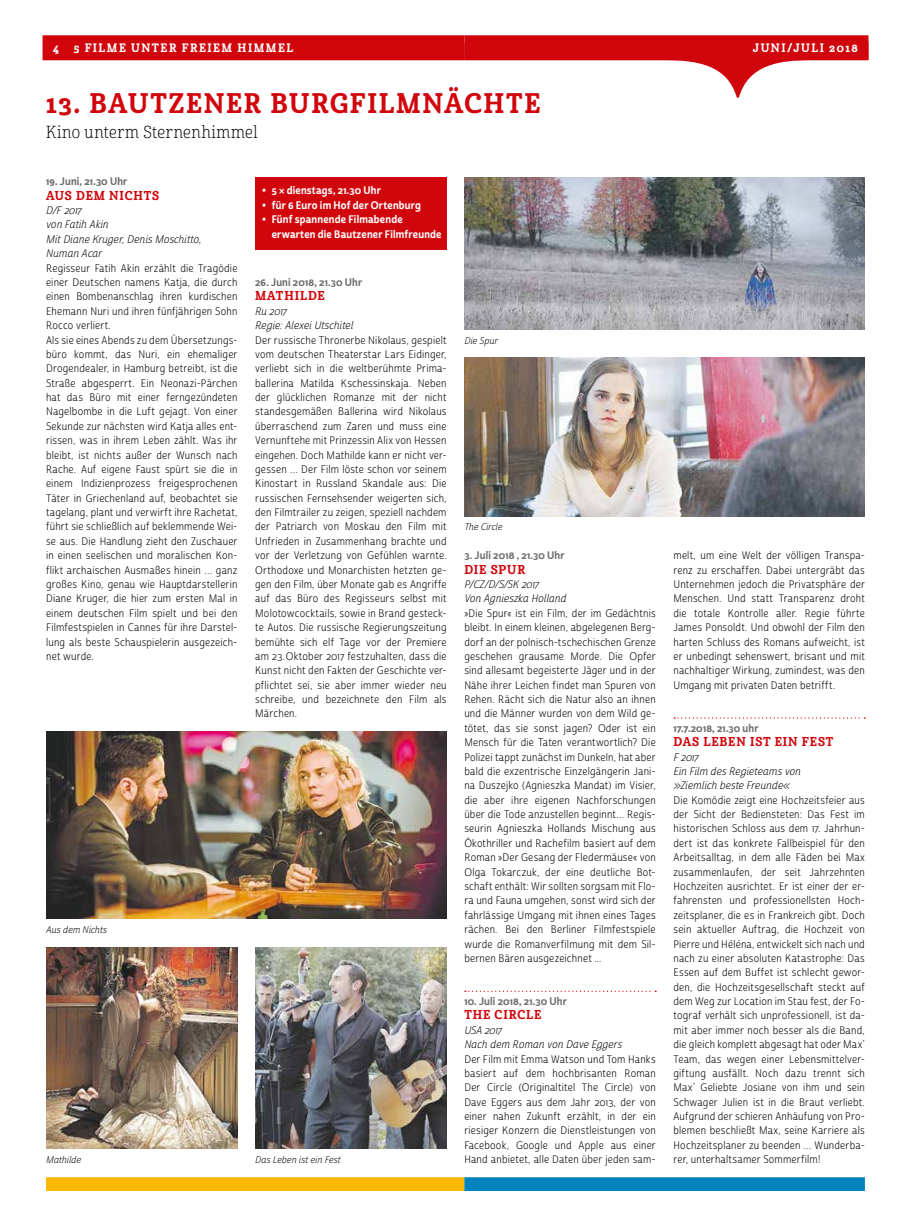
<style>
.page{position:relative;width:911px;height:1230px;background:#fff}
.page>*{position:absolute;margin:0;border:0;box-sizing:border-box;transform-origin:0 0}
.t1{font:27.5px "Cabrito Con Bol";letter-spacing:.06em;color:#d1050c}
.t2{font:16.88px "Cabrito Con Lig";letter-spacing:.03em;color:#000}
.t3{font:12.5px "Cabrito Con Bol";letter-spacing:.07em;color:#d1050c}
.t4{font:11.88px "Cabrito Con Bol";letter-spacing:.125em;color:#fff}
.t5{font:10.62px/14.4px "Cabrito Sans Con Boo";letter-spacing:.015em;color:#000;text-align:justify}
.t6{font:10.62px/14.4px "Cabrito Sans Con Boo It";letter-spacing:.01em;color:#000}
.t7{font:10.62px/14.4px "Cabrito Sans Con Bol";letter-spacing:.02em;color:#fff}
.t8{font:10.62px "Cabrito Sans Con Bol";letter-spacing:.02em;color:#6f6f6e}
.t9{font:9.38px "Cabrito Sans Con Boo It";letter-spacing:.005em;color:#000}
.t10{font:9.38px "Cabrito Sans Con Boo It";letter-spacing:-.015em;color:#000}
</style>
<div class="page">
<svg style="left:464px;top:60px;width:404px;height:38px"></svg>
<div style="left:464px;top:35px;width:404px;height:25px;background:#d1050c"></div>
<div style="left:43px;top:35px;width:421px;height:25px;background:#d1050c"></div>
<div style="left:46px;top:1177px;width:418px;height:14px;background:#fbba00"></div>
<div style="left:464px;top:1177px;width:401px;height:14px;background:#0082be"></div>
<div style="left:255px;top:177px;width:191px;height:73px;background:#d1050c"></div>
<svg style="left:465px;top:990px;width:191px;height:2px"></svg>
<img style="left:46px;top:732px;width:400px;height:186px">
<img style="left:46px;top:947px;width:191px;height:201px">
<img style="left:464px;top:177px;width:401px;height:152px">
<img style="left:464px;top:358px;width:401px;height:158px">
<img style="left:255px;top:947px;width:191px;height:201px">
<svg style="left:674px;top:717px;width:191px;height:1px"></svg>
<p class="t4" style="left:53px;top:40px;width:7px">4</p>
<p class="t4" style="left:74px;top:40px;width:221px">5 FILME UNTER FREIEM HIMMEL</p>
<p class="t4" style="left:753px;top:40px;width:106px">JUNI/JULI 2018</p>
<h1 class="t1" style="left:46px;top:86px;width:496px">13. BAUTZENER BURGFILMNÄCHTE</h1>
<h2 class="t2" style="left:46px;top:122px;width:213px">Kino unterm Sternenhimmel</h2>
<p class="t8" style="left:46px;top:175px;width:83px">19. Juni, 21.30 Uhr</p>
<p class="t3" style="left:46px;top:187px;width:115px">AUS DEM NICHTS</p>
<p class="t6" style="left:46px;top:203px;width:157px">D/F 2017<br>von Fatih Akin<br>Mit Diane Kruger, Denis Moschitto,<br>Numan Acar</p>
<p class="t5" style="left:46px;top:261px;width:193px;text-align:left">Regisseur Fatih Akin erzählt die Tragödie einer Deutschen namens Katja, die durch einen Bombenanschlag ihren kurdischen Ehemann Nuri und ihren fünfjährigen Sohn Rocco verliert.<br>Als sie eines Abends zu dem Übersetzungs&shy;büro kommt, das Nuri, ein ehemaliger Drogendealer, in Hamburg betreibt, ist die Straße abgesperrt. Ein Neonazi-Pärchen hat das Büro mit einer ferngezündeten Nagelbombe in die Luft gejagt. Von einer Sekunde zur nächsten wird Katja alles ent&shy;rissen, was in ihrem Leben zählt. Was ihr bleibt, ist nichts außer der Wunsch nach Rache. Auf eigene Faust spürt sie die in einem Indizienprozess freigesprochenen Täter in Griechenland auf, beobachtet sie tagelang, plant und verwirft ihre Rachetat, führt sie schließlich auf beklemmende Wei&shy;se aus. Die Handlung zieht den Zuschauer in einen seelischen und moralischen Kon&shy;flikt archaischen Ausmaßes hinein … ganz großes Kino, genau wie Hauptdarstellerin Diane Kruger, die hier zum ersten Mal in einem deutschen Film spielt und bei den Filmfestspielen in Cannes für ihre Darstel&shy;lung als beste Schauspielerin ausgezeich&shy;net wurde.</p>
<p class="t7" style="left:262px;top:184px;width:120px">• 5 × dienstags, 21.30 Uhr</p>
<p class="t7" style="left:262px;top:198px;width:160px">• für 6 Euro im Hof der Ortenburg</p>
<p class="t7" style="left:272px;top:212px;width:171px;text-indent:-9px">• Fünf spannende Filmabende erwarten die Bautzener Filmfreunde</p>
<p class="t8" style="left:255px;top:275px;width:108px">26. Juni 2018, 21.30 Uhr</p>
<p class="t3" style="left:255px;top:288px;width:71px">MATHILDE</p>
<p class="t6" style="left:255px;top:304px;width:99px">Ru 2017<br>Regie: Alexei Utschitel</p>
<p class="t5" style="left:255px;top:333px;width:193px">Der russische Thronerbe Nikolaus, gespielt vom deutschen Theaterstar Lars Eidinger, verliebt sich in die weltberühmte Prima&shy;ballerina Matilda Kschessinskaja. Neben der glücklichen Romanze mit der nicht standesgemäßen Ballerina wird Nikolaus überraschend zum Zaren und muss eine Vernunftehe mit Prinzessin Alix von Hessen eingehen. Doch Mathilde kann er nicht ver&shy;gessen … Der Film löste schon vor seinem Kinostart in Russland Skandale aus: Die russischen Fernsehsender weigerten sich, den Filmtrailer zu zeigen, speziell nachdem der Patriarch von Moskau den Film mit Unfrieden in Zusammenhang brachte und vor der Verletzung von Gefühlen warnte.<br>Orthodoxe und Monarchisten hetzten ge&shy;gen den Film, über Monate gab es Angriffe auf das Büro des Regisseurs selbst mit Molotowcocktails, sowie in Brand gesteck&shy;te Autos. Die russische Regierungszeitung bemühte sich elf Tage vor der Premiere am 23. Oktober 2017 festzuhalten, dass die Kunst nicht den Fakten der Geschichte ver&shy;pflichtet sei, sie aber immer wieder neu schreibe, und bezeichnete den Film als Märchen.</p>
<p class="t9" style="left:464px;top:334px;width:35px">Die Spur</p>
<p class="t10" style="left:464px;top:521px;width:40px">The Circle</p>
<p class="t8" style="left:464px;top:549px;width:102px">3. Juli 2018 , 21.30 Uhr</p>
<p class="t3" style="left:464px;top:561px;width:62px">DIE SPUR</p>
<p class="t6" style="left:464px;top:577px;width:103px">P/CZ/D/S/SK 2017<br>Von Agnieszka Holland</p>
<p class="t5" style="left:464px;top:606px;width:193px">»Die Spur« ist ein Film, der im Gedächtnis bleibt. In einem kleinen, abgelegenen Berg&shy;dorf an der polnisch-tschechischen Grenze geschehen grausame Morde. Die Opfer sind allesamt begeisterte Jäger und in der Nähe ihrer Leichen findet man Spuren von Rehen. Rächt sich die Natur also an ihnen und die Männer wurden von dem Wild ge&shy;tötet, das sie sonst jagen? Oder ist ein Mensch für die Taten verantwortlich? Die Polizei tappt zunächst im Dunkeln, hat aber bald die exzentrische Einzelgängerin Jani&shy;na Duszejko (Agnieszka Mandat) im Visier, die aber ihre eigenen Nachforschungen über die Tode anzustellen beginnt… Regis&shy;seurin Agnieszka Hollands Mischung aus Ökothriller und Rachefilm basiert auf dem Roman »Der Gesang der Fledermäuse« von Olga Tokarczuk, der eine deutliche Bot&shy;schaft enthält: Wir sollten sorgsam mit Flo&shy;ra und Fauna umgehen, sonst wird sich der fahrlässige Umgang mit ihnen eines Tages rächen. Bei den Berliner Filmfestspiele wurde die Romanverfilmung mit dem Sil&shy;bernen Bären ausgezeichnet ...</p>
<p class="t8" style="left:464px;top:994px;width:104px">10. Juli 2018, 21.30 Uhr</p>
<p class="t3" style="left:464px;top:1007px;width:79px">THE CIRCLE</p>
<p class="t6" style="left:464px;top:1023px;width:159px">USA 2017<br>Nach dem Roman von Dave Eggers</p>
<p class="t5" style="left:464px;top:1052px;width:193px">Der Film mit Emma Watson und Tom Hanks basiert auf dem hochbrisanten Roman Der Circle (Originaltitel The Circle) von Dave Eggers aus dem Jahr 2013, der von einer nahen Zukunft erzählt, in der ein riesiger Konzern die Dienstleistungen von Facebook, Google und Apple aus einer Hand anbietet, alle Daten über jeden sam-</p>
<p class="t5" style="left:673px;top:548px;width:193px">melt, um eine Welt der völligen Transpa&shy;renz zu erschaffen. Dabei untergräbt das Unternehmen jedoch die Privatsphäre der Menschen. Und statt Transparenz droht die totale Kontrolle aller. Regie führte James Ponsoldt. Und obwohl der Film den harten Schluss des Romans aufweicht, ist er unbedingt sehenswert, brisant und mit nachhaltiger Wirkung, zumindest, was den Umgang mit privaten Daten betrifft.</p>
<p class="t8" style="left:673px;top:721px;width:87px">17.7.2018, 21.30 uhr</p>
<p class="t3" style="left:673px;top:734px;width:161px">DAS LEBEN IST EIN FEST</p>
<p class="t6" style="left:673px;top:750px;width:129px">F 2017<br>Ein Film des Regieteams von »Ziemlich beste Freunde«</p>
<p class="t5" style="left:673px;top:793px;width:193px">Die Komödie zeigt eine Hochzeitsfeier aus der Sicht der Bediensteten: Das Fest im historischen Schloss aus dem 17. Jahrhun&shy;dert ist das konkrete Fallbeispiel für den Arbeitsalltag, in dem alle Fäden bei Max zusammenlaufen, der seit Jahrzehnten Hochzeiten ausrichtet. Er ist einer der er&shy;fahrensten und professionellsten Hoch&shy;zeitsplaner, die es in Frankreich gibt. Doch sein aktueller Auftrag, die Hochzeit von Pierre und Héléna, entwickelt sich nach und nach zu einer absoluten Katastrophe: Das Essen auf dem Buffet ist schlecht gewor&shy;den, die Hochzeitsgesellschaft steckt auf dem Weg zur Location im Stau fest, der Fo&shy;tograf verhält sich unprofessionell, ist da&shy;mit aber immer noch besser als die Band, die gleich komplett abgesagt hat oder Max’ Team, das wegen einer Lebensmittelver&shy;giftung ausfällt. Noch dazu trennt sich Max’ Geliebte Josiane von ihm und sein Schwager Julien ist in die Braut verliebt.<br>Aufgrund der schieren Anhäufung von Pro&shy;blemen beschließt Max, seine Karriere als Hochzeitsplaner zu beenden … Wunderba&shy;rer, unterhaltsamer Sommerfilm!</p>
<p class="t9" style="left:46px;top:924px;width:62px">Aus dem Nichts</p>
<p class="t9" style="left:46px;top:1154px;width:37px">Mathilde</p>
<p class="t9" style="left:255px;top:1154px;width:87px">Das Leben ist ein Fest</p>
</div>
